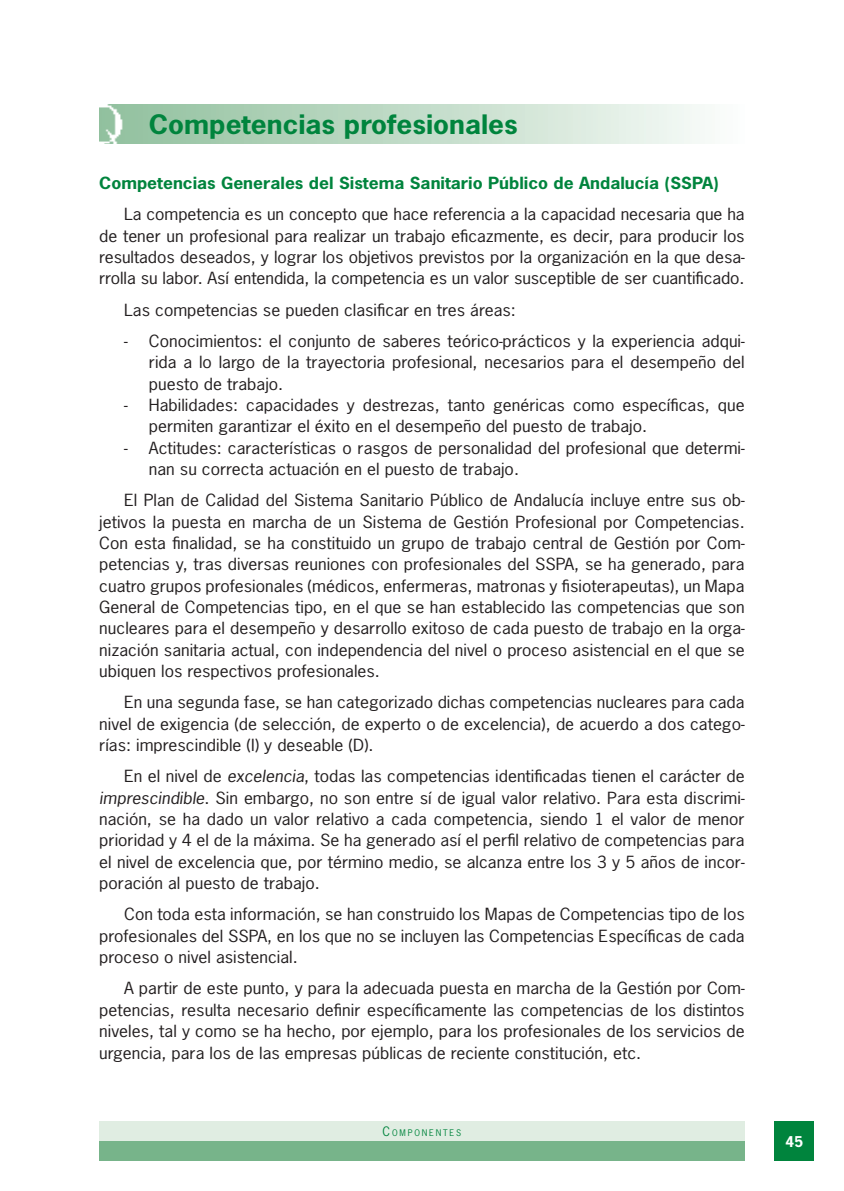
<style>
.page{position:relative;width:844px;height:1191px;background:#fff}
.page>*{position:absolute;margin:0;border:0;box-sizing:border-box;transform-origin:0 0}
.t1{font:700 25.2px "News Gothic";color:#00843d;scale:1.11 1}
.t2{font:15.75px/21.3px "News Gothic";color:#231f20;text-align:justify;scale:1.11 1}
.t3{font:700 15.75px "News Gothic";color:#00843d;scale:1.11 1}
.t4{font:700 14px "News Gothic";color:#fff}
.t5{font:8.58px "News Gothic";letter-spacing:.215em;color:#00843d}
.s1{font-style:italic}
.s2{font-size:12.25px}
</style>
<div class="page">
<div style="left:774px;top:1121px;width:40px;height:40px;background:#00843d"></div>
<div style="left:99px;top:1141px;width:645px;height:20px;background:#77b48a"></div>
<div style="left:99px;top:1121px;width:645px;height:20px;background:#e0ede2"></div>
<div style="left:99px;top:104px;width:645px;height:40px;background:linear-gradient(to right,#8fbf9b,#fafcfa)"></div>
<img style="left:99px;top:104px;width:24px;height:40px">
<h1 class="t1" style="left:149px;top:108px;width:334px">Competencias profesionales</h1>
<p class="t3" style="left:99px;top:172px;width:559px">Competencias Generales del Sistema Sanitario Público de Andalucía (SSPA)</p>
<p class="t2" style="left:99px;top:203px;width:583px;text-indent:25px">La competencia es un concepto que hace referencia a la capacidad necesaria que ha de tener un profesional para realizar un trabajo eficazmente, es decir, para producir los resultados deseados, y lograr los objetivos previstos por la organización en la que desa&shy;rrolla su labor. Así entendida, la competencia es un valor susceptible de ser cuantificado.</p>
<p class="t2" style="left:124px;top:299px;width:354px">Las competencias se pueden clasificar en tres áreas:</p>
<p class="t2" style="left:149px;top:330px;width:538px;text-indent:-25px">- Conocimientos: el conjunto de saberes teórico-prácticos y la experiencia adqui&shy;rida a lo largo de la trayectoria profesional, necesarios para el desempeño del puesto de trabajo.</p>
<p class="t2" style="left:149px;top:394px;width:538px;text-indent:-25px">- Habilidades: capacidades y destrezas, tanto genéricas como específicas, que permiten garantizar el éxito en el desempeño del puesto de trabajo.</p>
<p class="t2" style="left:149px;top:437px;width:538px;text-indent:-25px">- Actitudes: características o rasgos de personalidad del profesional que determi&shy;nan su correcta actuación en el puesto de trabajo.</p>
<p class="t2" style="left:99px;top:489px;width:583px;text-indent:25px">El Plan de Calidad del Sistema Sanitario Público de Andalucía incluye entre sus ob&shy;jetivos la puesta en marcha de un Sistema de Gestión Profesional por Competencias.<br>Con esta finalidad, se ha constituido un grupo de trabajo central de Gestión por Com&shy;petencias y, tras diversas reuniones con profesionales del SSPA, se ha generado, para cuatro grupos profesionales (médicos, enfermeras, matronas y fisioterapeutas), un Mapa General de Competencias tipo, en el que se han establecido las competencias que son nucleares para el desempeño y desarrollo exitoso de cada puesto de trabajo en la orga&shy;nización sanitaria actual, con independencia del nivel o proceso asistencial en el que se ubiquen los respectivos profesionales.</p>
<p class="t2" style="left:99px;top:691px;width:582px;text-indent:25px">En una segunda fase, se han categorizado dichas competencias nucleares para cada nivel de exigencia (de selección, de experto o de excelencia), de acuerdo a dos catego&shy;rías: imprescindible (I) y deseable (D).</p>
<p class="t2" style="left:99px;top:765px;width:583px;text-indent:25px">En el nivel de <span class="s1">excelencia</span>, todas las competencias identificadas tienen el carácter de <span class="s1">imprescindible</span>. Sin embargo, no son entre sí de igual valor relativo. Para esta discrimi&shy;nación, se ha dado un valor relativo a cada competencia, siendo 1 el valor de menor prioridad y 4 el de la máxima. Se ha generado así el perfil relativo de competencias para el nivel de excelencia que, por término medio, se alcanza entre los 3 y 5 años de incor&shy;poración al puesto de trabajo.</p>
<p class="t2" style="left:99px;top:903px;width:583px;text-indent:25px">Con toda esta información, se han construido los Mapas de Competencias tipo de los profesionales del SSPA, en los que no se incluyen las Competencias Específicas de cada proceso o nivel asistencial.</p>
<p class="t2" style="left:99px;top:977px;width:582px;text-indent:25px">A partir de este punto, y para la adecuada puesta en marcha de la Gestión por Com&shy;petencias, resulta necesario definir específicamente las competencias de los distintos niveles, tal y como se ha hecho, por ejemplo, para los profesionales de los servicios de urgencia, para los de las empresas públicas de reciente constitución, etc.</p>
<p class="t5" style="left:382px;top:1127px;width:80px"><span class="s2">C</span>OMPONENTES</p>
<p class="t4" style="left:785px;top:1132px;width:19px">45</p>
</div>
